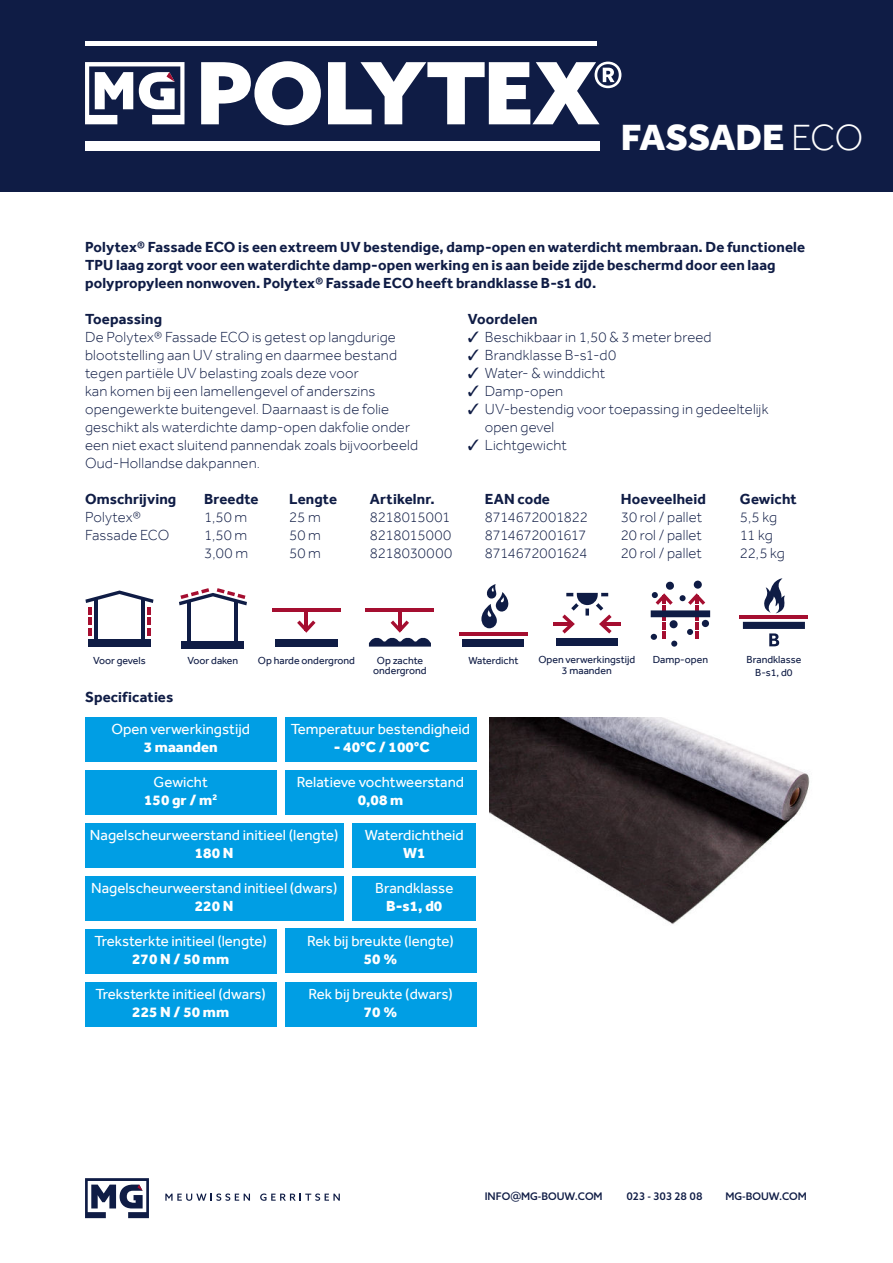
<style>
.page{position:relative;width:893px;height:1263px;background:#fff}
.page>*{position:absolute;margin:0;border:0;box-sizing:border-box;transform-origin:0 0}
.t1{font:800 37.5px "Effra";color:#fff}
.t2{font:300 15px/18px "Effra";letter-spacing:.01em;color:#0f1c45}
.t3{font:700 15px/18px "Effra";letter-spacing:.01em;color:#0f1c45}
.t4{font:15px/18px "Effra";color:#fff;text-align:center}
.t5{font:800 15px "Effra";color:#fff}
.t6{font:300 15px "Effra";letter-spacing:-.015em;color:#0f1c45}
.t7{font:10.5px/10.5px "Effra";color:#0f1c45;text-align:center}
.t8{font:500 10.5px "Azo Sans";color:#0f1c45}
.s1{font-weight:300}
.s2{font-weight:800}
.s3{font-size:13.5px}
</style>
<div class="page">
<div style="left:0;top:0;width:893px;height:191px;background:#0f1c45"></div>
<img style="left:490px;top:717px;width:320px;height:207px">
<div style="left:85px;top:141px;width:515px;height:9px;background:#fff"></div>
<hr style="left:85px;top:41px;width:511px;height:4px;background:#fff">
<svg style="left:201px;top:61px;width:120px;height:64px"></svg>
<svg style="left:328px;top:62px;width:293px;height:62px"></svg>
<svg style="left:85px;top:62px;width:99px;height:62px"></svg>
<hr style="left:305px;top:609px;width:3px;height:21px;background:#a50e30">
<svg style="left:297px;top:620px;width:19px;height:13px"></svg>
<div style="left:275px;top:639px;width:62px;height:8px;background:#0f1c45"></div>
<hr style="left:272px;top:608px;width:68px;height:4px;background:#a50e30">
<hr style="left:398px;top:609px;width:3px;height:21px;background:#a50e30">
<hr style="left:366px;top:608px;width:68px;height:4px;background:#a50e30">
<svg style="left:369px;top:620px;width:62px;height:27px"></svg>
<svg style="left:481px;top:584px;width:28px;height:44px"></svg>
<hr style="left:459px;top:632px;width:68px;height:4px;background:#a50e30">
<div style="left:463px;top:639px;width:61px;height:8px;background:#0f1c45"></div>
<div style="left:88px;top:639px;width:63px;height:8px;background:#0f1c45"></div>
<hr style="left:94px;top:599px;width:4px;height:46px;background:#0f1c45">
<hr style="left:141px;top:599px;width:4px;height:46px;background:#0f1c45">
<svg style="left:85px;top:590px;width:68px;height:46px"></svg>
<hr style="left:188px;top:601px;width:3px;height:46px;background:#0f1c45">
<hr style="left:235px;top:601px;width:3px;height:46px;background:#0f1c45">
<div style="left:182px;top:642px;width:62px;height:7px;background:#0f1c45"></div>
<svg style="left:179px;top:588px;width:68px;height:17px"></svg>
<svg style="left:662px;top:617px;width:4px;height:4px"></svg>
<hr style="left:695px;top:606px;width:3px;height:15px;background:#a50e30">
<div style="left:670px;top:620px;width:8px;height:8px;background:#0f1c45;border-radius:50%"></div>
<div style="left:702px;top:620px;width:7px;height:7px;background:#0f1c45;border-radius:50%"></div>
<svg style="left:687px;top:623px;width:11px;height:16px"></svg>
<svg style="left:651px;top:623px;width:26px;height:24px"></svg>
<svg style="left:651px;top:581px;width:59px;height:36px"></svg>
<hr style="left:601px;top:622px;width:20px;height:4px;background:#a50e30">
<hr style="left:553px;top:622px;width:19px;height:4px;background:#a50e30">
<div style="left:556px;top:639px;width:62px;height:7px;background:#0f1c45"></div>
<svg style="left:562px;top:593px;width:50px;height:40px"></svg>
<svg style="left:165px;top:1193px;width:85px;height:8px"></svg>
<svg style="left:260px;top:1193px;width:80px;height:8px"></svg>
<svg style="left:85px;top:1178px;width:64px;height:40px"></svg>
<div style="left:85px;top:717px;width:191px;height:45px;background:#009ee4"></div>
<div style="left:285px;top:717px;width:191px;height:45px;background:#009ee4"></div>
<div style="left:85px;top:770px;width:191px;height:44px;background:#009ee4"></div>
<div style="left:352px;top:823px;width:124px;height:44px;background:#009ee4"></div>
<div style="left:85px;top:823px;width:259px;height:44px;background:#009ee4"></div>
<div style="left:285px;top:770px;width:191px;height:44px;background:#009ee4"></div>
<div style="left:85px;top:876px;width:259px;height:44px;background:#009ee4"></div>
<div style="left:352px;top:876px;width:124px;height:44px;background:#009ee4"></div>
<div style="left:85px;top:929px;width:191px;height:44px;background:#009ee4"></div>
<div style="left:285px;top:929px;width:191px;height:44px;background:#009ee4"></div>
<div style="left:85px;top:982px;width:191px;height:44px;background:#009ee4"></div>
<div style="left:285px;top:982px;width:191px;height:44px;background:#009ee4"></div>
<svg style="left:743px;top:622px;width:62px;height:24px"></svg>
<hr style="left:740px;top:615px;width:68px;height:3px;background:#a50e30">
<svg style="left:764px;top:578px;width:21px;height:35px"></svg>
<h1 class="t1" style="left:621px;top:122px;width:244px">FASSADE <span class="s1">ECO</span></h1>
<p class="t3" style="left:85px;top:239px;width:722px">Polytex® Fassade ECO is een extreem UV bestendige, damp-open en waterdicht membraan. De functionele<br>TPU laag zorgt voor een waterdichte damp-open werking en is aan beide zijde beschermd door een laag polypropyleen nonwoven. Polytex® Fassade ECO heeft brandklasse B-s1 d0.</p>
<p class="t3" style="left:85px;top:311px;width:79px">Toepassing</p>
<p class="t2" style="left:85px;top:329px;width:335px">De Polytex® Fassade ECO is getest op langdurige blootstelling aan UV straling en daarmee bestand tegen partiële UV belasting zoals deze voor<br>kan komen bij een lamellengevel of anderszins opengewerkte buitengevel. Daarnaast is de folie geschikt als waterdichte damp-open dakfolie onder een niet exact sluitend pannendak zoals bijvoorbeeld Oud-Hollandse dakpannen.</p>
<p class="t3" style="left:468px;top:311px;width:71px">Voordelen</p>
<p class="t2" style="left:468px;top:329px;width:245px">✓ Beschikbaar in 1,50 &amp; 3 meter breed</p>
<p class="t2" style="left:468px;top:347px;width:150px">✓ Brandklasse B-s1-d0</p>
<p class="t2" style="left:468px;top:365px;width:139px">✓ Water- &amp; winddicht</p>
<p class="t2" style="left:468px;top:383px;width:97px">✓ Damp-open</p>
<p class="t2" style="left:485px;top:400px;width:285px;text-indent:-17px">✓ UV-bestendig voor toepassing in gedeeltelijk open gevel</p>
<p class="t2" style="left:468px;top:437px;width:101px">✓ Lichtgewicht</p>
<p class="t3" style="left:85px;top:490px;width:93px">Omschrijving</p>
<p class="t3" style="left:204px;top:491px;width:56px">Breedte</p>
<p class="t3" style="left:289px;top:491px;width:49px">Lengte</p>
<p class="t3" style="left:370px;top:491px;width:66px">Artikelnr.</p>
<p class="t3" style="left:485px;top:491px;width:67px">EAN code</p>
<p class="t3" style="left:621px;top:491px;width:87px">Hoeveelheid</p>
<p class="t3" style="left:740px;top:491px;width:58px">Gewicht</p>
<p class="t2" style="left:85px;top:509px;width:86px">Polytex®<br>Fassade ECO</p>
<p class="t2" style="left:204px;top:509px;width:45px">1,50 m</p>
<p class="t2" style="left:289px;top:509px;width:33px;text-align:justify">25 m 50 m 50 m</p>
<p class="t6" style="left:370px;top:511px;width:82px">8218015001</p>
<p class="t2" style="left:485px;top:509px;width:105px;text-align:justify">8714672001822<br>8714672001617<br>8714672001624</p>
<p class="t2" style="left:621px;top:509px;width:83px;text-align:justify">30 rol / pallet 20 rol / pallet 20 rol / pallet</p>
<p class="t2" style="left:740px;top:509px;width:47px">5,5 kg<br>11 kg<br>22,5 kg</p>
<p class="t2" style="left:204px;top:527px;width:45px">1,50 m<br>3,00 m</p>
<p class="t2" style="left:370px;top:527px;width:84px">8218015000<br>8218030000</p>
<p class="t7" style="left:258px;top:655px;width:99px">Op harde ondergrond</p>
<p class="t7" style="left:373px;top:655px;width:55px">Op zachte ondergrond</p>
<p class="t7" style="left:93px;top:655px;width:54px">Voor gevels</p>
<p class="t7" style="left:468px;top:655px;width:51px">Waterdicht</p>
<p class="t7" style="left:188px;top:655px;width:52px">Voor daken</p>
<p class="t3" style="left:85px;top:689px;width:90px">Specificaties</p>
<p class="t4" style="left:111px;top:720px;width:140px">Open verwerkingstijd</p>
<p class="t5" style="left:144px;top:741px;width:75px">3 maanden</p>
<p class="t4" style="left:144px;top:774px;width:75px">Gewicht<br><span class="s2">150 gr / m</span><sup>2</sup></p>
<p class="t4" style="left:291px;top:721px;width:181px">Temperatuur bestendigheid</p>
<p class="t5" style="left:334px;top:741px;width:97px">- 40°C / 100°C</p>
<p class="t4" style="left:297px;top:774px;width:169px">Relatieve vochtweerstand</p>
<p class="t5" style="left:358px;top:794px;width:47px">0,08 m</p>
<p class="t4" style="left:90px;top:827px;width:250px">Nagelscheurweerstand initieel (lengte)</p>
<p class="t5" style="left:195px;top:847px;width:40px">180 N</p>
<p class="t4" style="left:91px;top:880px;width:248px">Nagelscheurweerstand initieel (dwars)</p>
<p class="t5" style="left:195px;top:900px;width:40px">220 N</p>
<p class="t4" style="left:365px;top:827px;width:101px">Waterdichtheid</p>
<p class="t5" style="left:403px;top:847px;width:24px">W1</p>
<p class="t4" style="left:375px;top:880px;width:80px">Brandklasse</p>
<p class="t5" style="left:386px;top:900px;width:58px">B-s1, d0</p>
<p class="t4" style="left:94px;top:933px;width:174px">Treksterkte initieel (lengte)</p>
<p class="t5" style="left:132px;top:953px;width:98px">270 N / 50 mm</p>
<p class="t4" style="left:96px;top:986px;width:172px">Treksterkte initieel (dwars)</p>
<p class="t5" style="left:132px;top:1005px;width:98px">225 N / 50 mm</p>
<p class="t4" style="left:307px;top:932px;width:148px">Rek bij breukte (lengte)</p>
<p class="t5" style="left:364px;top:952px;width:35px">50 %</p>
<p class="t4" style="left:308px;top:985px;width:146px">Rek bij breukte (dwars)</p>
<p class="t5" style="left:364px;top:1005px;width:35px">70 %</p>
<p class="t7" style="left:538px;top:654px;width:98px">Open verwerkingstijd<br>3 maanden</p>
<p class="t7" style="left:653px;top:655px;width:57px">Damp-open</p>
<p class="t7" style="left:746px;top:654px;width:56px;line-height:12.6px">Brandklasse<br>B-s1, d0</p>
<p class="t8" style="left:485px;top:1193px;width:119px">INFO<span class="s3">@</span>MG-BOUW.COM</p>
<p class="t8" style="left:626px;top:1193px;width:78px">023 - 303 28 08</p>
<p class="t8" style="left:725px;top:1193px;width:83px">MG-BOUW.COM</p>
</div>
